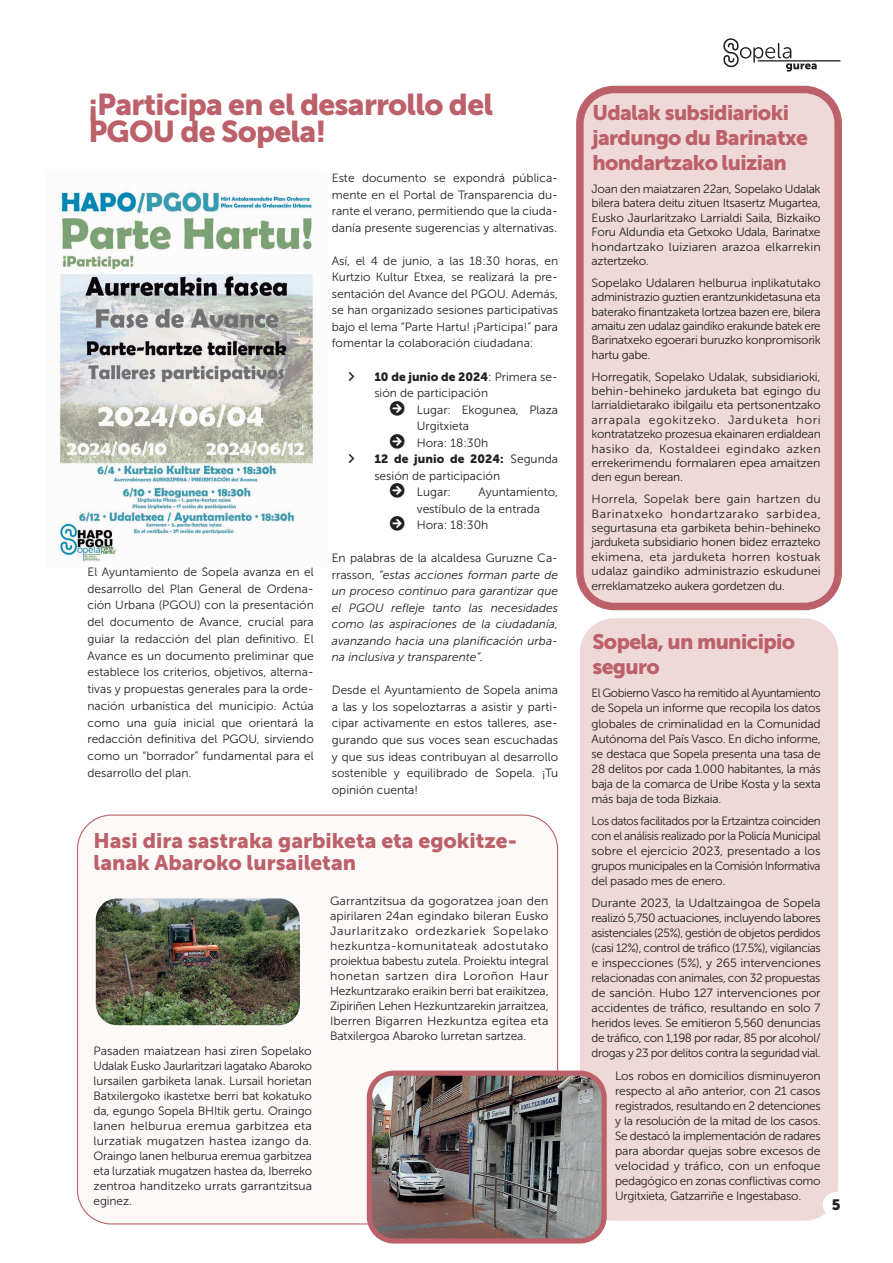
<style>
.page{position:relative;width:893px;height:1263px;background:#fff}
.page>*{position:absolute;margin:0;border:0;box-sizing:border-box;transform-origin:0 0}
.t1{font:30px/27px "Museo Sans 900";letter-spacing:-.025em;color:#bc6169}
.t2{font:21px/25.2px "Museo Sans 900";letter-spacing:-.03em;color:#bc6169}
.t3{font:21px/22.5px "Museo Sans 900";color:#bc6169}
.t4{font:15px "Museo Sans 900";color:#231f20}
.t5{font:12px/15px "Museo Sans 300";letter-spacing:-.005em;color:#231f20;text-align:justify}
.t6{font:italic 12px/16.5px "Museo Sans 300";color:#231f20;text-align:justify}
.t7{font:12px "Museo Sans 900";color:#231f20}
.s1{font-family:"Museo Sans 300"}
.s2{font-style:normal}
</style>
<div class="page">
<div style="left:77px;top:815px;width:481px;height:409px;background:#fcf9f8;border-radius:34px"></div>
<div style="left:580px;top:89px;width:258px;height:517px;background:#efd9d8;border-radius:34px"></div>
<div style="left:576px;top:86px;width:266px;height:524px;border:8px solid #bc6169;border-radius:34px"></div>
<div style="left:580px;top:618px;width:258px;height:603px;background:#efd9d8;border-radius:34px"></div>
<img style="left:96px;top:898px;width:204px;height:127px">
<img style="left:373px;top:1076px;width:228px;height:165px">
<div style="left:367px;top:1070px;width:240px;height:173px;border:5px solid #bc6169;border-radius:24px"></div>
<img style="left:57px;top:188px;width:257px;height:375px">
<div style="left:823px;top:1192px;width:27px;height:25px;background:#fff;border-radius:50%"></div>
<hr style="left:758px;top:60px;width:82px;height:2px;background:#231f20">
<svg style="left:723px;top:38px;width:94px;height:34px"></svg>
<h1 class="t1" style="left:88px;top:91px;width:406px">¡Participa en el desarrollo del<br>PGOU de Sopela!</h1>
<h2 class="t2" style="left:592px;top:100px;width:217px">Udalak subsidiarioki jardungo du Barinatxe hondartzako luizian</h2>
<p class="t5" style="left:87px;top:563px;width:228px;line-height:16.8px">El Ayuntamiento de Sopela avanza en el desarrollo del Plan General de Ordena&shy;ción Urbana (PGOU) con la presentación del documento de Avance, crucial para guiar la redacción del plan definitivo. El Avance es un documento preliminar que establece los criterios, objetivos, alterna&shy;tivas y propuestas generales para la orde&shy;nación urbanística del municipio. Actúa como una guía inicial que orientará la redacción definitiva del PGOU, sirviendo como un “borrador” fundamental para el desarrollo del plan.</p>
<p class="t5" style="left:332px;top:170px;width:228px;line-height:16.5px">Este documento se expondrá pública&shy;mente en el Portal de Transparencia du&shy;rante el verano, permitiendo que la ciuda&shy;danía presente sugerencias y alternativas.</p>
<p class="t5" style="left:332px;top:253px;width:228px;line-height:16.5px">Así, el 4 de junio, a las 18:30 horas, en Kurtzio Kultur Etxea, se realizará la pre&shy;sentación del Avance del PGOU. Además, se han organizado sesiones participativas bajo el lema “Parte Hartu! ¡Participa!” para fomentar la colaboración ciudadana:</p>
<p class="t7" style="left:374px;top:369px;width:185px">10 de junio de 2024<span class="s1">: Primera se-</span></p>
<p class="t5" style="left:417px;top:385px;width:143px;line-height:16.5px;text-align:left;text-indent:-43px">sión de participación<br>Lugar: Ekogunea, Plaza<br>Urgitxieta<br>Hora: 18:30h</p>
<p class="t7" style="left:374px;top:452px;width:185px">12 de junio de 2024: <span class="s1">Segunda</span></p>
<p class="t5" style="left:374px;top:467px;width:127px;line-height:16.5px;text-align:center">sesión de participación<br>Lugar:</p>
<p class="t5" style="left:417px;top:484px;width:143px;line-height:16.5px;text-align:left;text-indent:62px">Ayuntamiento, vestíbulo de la entrada<br>Hora: 18:30h</p>
<p class="t6" style="left:332px;top:550px;width:228px"><span class="s2">En palabras de la alcaldesa Guruzne Ca&shy;rrasson,</span> “estas acciones forman parte de un proceso continuo para garantizar que el PGOU refleje tanto las necesidades como las aspiraciones de la ciudadanía, avanzando hacia una planificación urba&shy;na inclusiva y transparente”.</p>
<p class="t5" style="left:332px;top:682px;width:228px;line-height:16.5px">Desde el Ayuntamiento de Sopela anima a las y los sopeloztarras a asistir y parti&shy;cipar activamente en estos talleres, ase&shy;gurando que sus voces sean escuchadas y que sus ideas contribuyan al desarrollo sostenible y equilibrado de Sopela. ¡Tu opinión cuenta!</p>
<h2 class="t3" style="left:94px;top:829px;width:425px">Hasi dira sastraka garbiketa eta egokitze&shy;lanak Abaroko lursailetan</h2>
<p class="t5" style="left:94px;top:1044px;width:220px">Pasaden maiatzean hasi ziren Sopelako Udalak Eusko Jaurlaritzari lagatako Abaroko lursailen garbiketa lanak. Lursail horietan Batxilergoko ikastetxe berri bat kokatuko da, egungo Sopela BHItik gertu. Oraingo lanen helburua eremua garbitzea eta lurzatiak mugatzen hastea izango da.<br>Oraingo lanen helburua eremua garbitzea eta lurzatiak mugatzen hastea da, Iberreko zentroa handitzeko urrats garrantzitsua eginez.</p>
<p class="t5" style="left:330px;top:894px;width:220px">Garrantzitsua da gogoratzea joan den apirilaren 24an egindako bileran Eusko Jaurlaritzako ordezkariek Sopelako hezkuntza-komunitateak adostutako proiektua babestu zutela. Proiektu integral honetan sartzen dira Loroñon Haur Hezkuntzarako eraikin berri bat eraikitzea, Zipiriñen Lehen Hezkuntzarekin jarraitzea, Iberren Bigarren Hezkuntza egitea eta Batxilergoa Abaroko lurretan sartzea.</p>
<p class="t5" style="left:592px;top:182px;width:231px;line-height:14.4px">Joan den maiatzaren 22an, Sopelako Udalak bilera batera deitu zituen Itsasertz Mugartea, Eusko Jaurlaritzako Larrialdi Saila, Bizkaiko Foru Aldundia eta Getxoko Udala, Barinatxe hondartzako luiziaren arazoa elkarrekin aztertzeko.</p>
<p class="t5" style="left:592px;top:276px;width:231px;line-height:14.4px">Sopelako Udalaren helburua inplikatutako administrazio guztien erantzunkidetasuna eta baterako finantzaketa lortzea bazen ere, bilera amaitu zen udalaz gaindiko erakunde batek ere Barinatxeko egoerari buruzko konpromisorik hartu gabe.</p>
<p class="t5" style="left:592px;top:369px;width:231px;line-height:14.4px">Horregatik, Sopelako Udalak, subsidiarioki, behin-behineko jarduketa bat egingo du larrialdietarako ibilgailu eta pertsonentzako arrapala egokitzeko. Jarduketa hori kontratatzeko prozesua ekainaren erdialdean hasiko da, Kostaldeei egindako azken errekerimendu formalaren epea amaitzen den egun berean.</p>
<p class="t5" style="left:592px;top:492px;width:231px;line-height:14.4px">Horrela, Sopelak bere gain hartzen du Barinatxeko hondartzarako sarbidea, segurtasuna eta garbiketa behin-behineko jarduketa subsidiario honen bidez errazteko ekimena, eta jarduketa horren kostuak udalaz gaindiko administrazio eskudunei erreklamatzeko aukera gordetzen du.</p>
<h2 class="t2" style="left:592px;top:629px;width:204px">Sopela, un municipio seguro</h2>
<p class="t5" style="left:592px;top:686px;width:231px">El Gobierno Vasco ha remitido al Ayuntamiento de Sopela un informe que recopila los datos globales de criminalidad en la Comunidad Autónoma del País Vasco. En dicho informe, se destaca que Sopela presenta una tasa de 28 delitos por cada 1.000 habitantes, la más baja de la comarca de Uribe Kosta y la sexta más baja de toda Bizkaia.</p>
<p class="t5" style="left:592px;top:813px;width:231px">Los datos facilitados por la Ertzaintza coinciden con el análisis realizado por la Policía Municipal sobre el ejercicio 2023, presentado a los grupos municipales en la Comisión Informativa del pasado mes de enero.</p>
<p class="t5" style="left:592px;top:896px;width:231px">Durante 2023, la Udaltzaingoa de Sopela realizó 5,750 actuaciones, incluyendo labores asistenciales (25%), gestión de objetos perdidos (casi 12%), control de tráfico (17.5%), vigilancias e inspecciones (5%), y 265 intervenciones relacionadas con animales, con 32 propuestas de sanción. Hubo 127 intervenciones por accidentes de tráfico, resultando en solo 7 heridos leves. Se emitieron 5,560 denuncias de tráfico, con 1,198 por radar, 85 por alcohol/ drogas y 23 por delitos contra la seguridad vial.</p>
<p class="t5" style="left:615px;top:1068px;width:207px">Los robos en domicilios disminuyeron respecto al año anterior, con 21 casos registrados, resultando en 2 detenciones y la resolución de la mitad de los casos.<br>Se destacó la implementación de radares para abordar quejas sobre excesos de velocidad y tráfico, con un enfoque pedagógico en zonas conflictivas como Urgitxieta, Gatzarriñe e Ingestabaso.</p>
<p class="t4" style="left:832px;top:1196px;width:10px">5</p>
</div>
